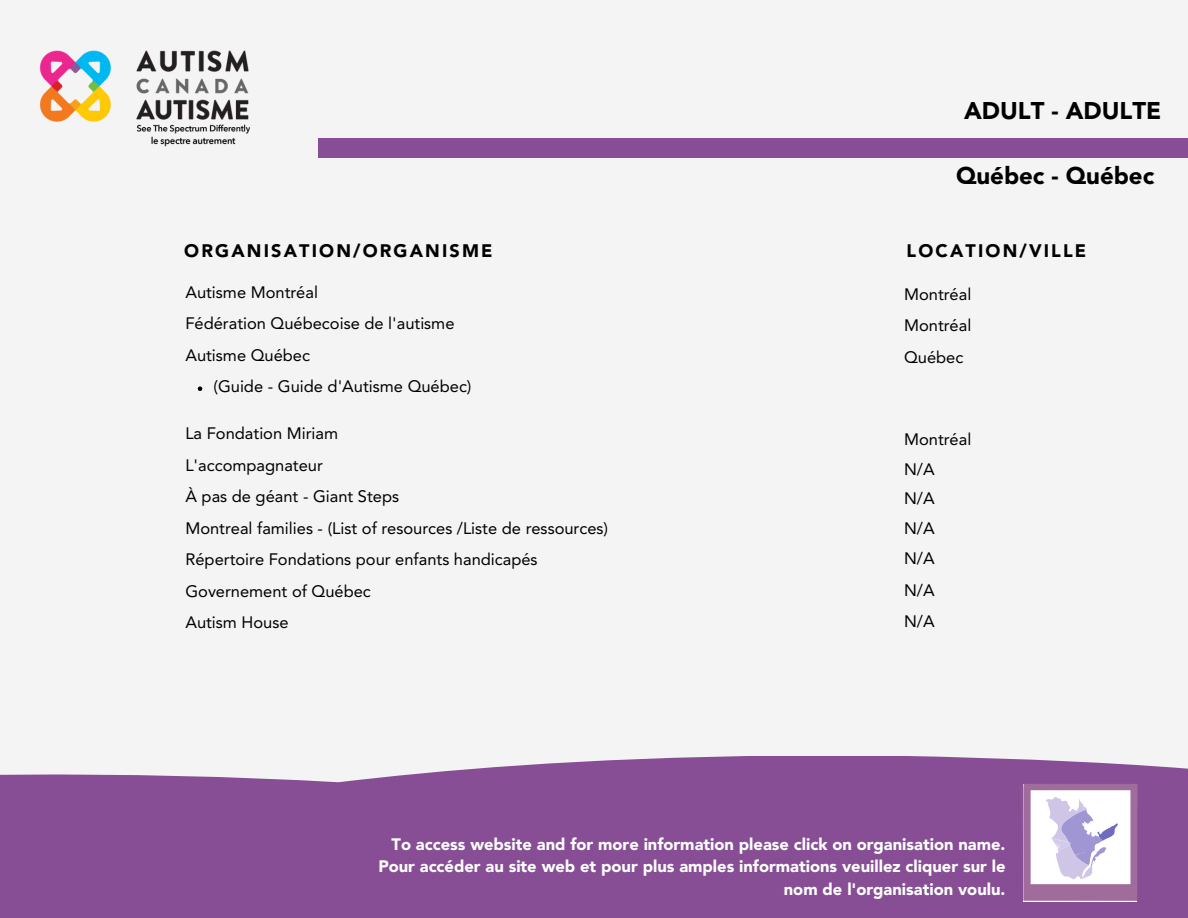
<style>
.page{position:relative;width:1188px;height:918px;background:#f4f4f4}
.page>*{position:absolute;margin:0;border:0;box-sizing:border-box;transform-origin:0 0}
.t1{font:900 24px "Avenir LT Std";color:#000}
.t2{font:900 18px "Avenir LT Std";letter-spacing:.12em;color:#000}
.t3{font:16.5px "Avenir LT Std";color:#000}
.t4{font:900 16.5px/22.5px "Avenir LT Std";color:#fff;text-align:right}
</style>
<div class="page">
<div style="left:319px;top:138px;width:869px;height:20px;background:#874e96"></div>
<img style="left:39px;top:50px;width:211px;height:97px">
<div style="left:0;top:756px;width:1188px;height:162px;background:#874e96"></div>
<img style="left:1023px;top:784px;width:114px;height:117px">
<svg style="left:1046px;top:797px;width:72px;height:82px"></svg>
<svg style="left:198px;top:386px;width:4px;height:5px"></svg>
<p class="t1" style="left:964px;top:100px;width:199px">ADULT - ADULTE</p>
<p class="t1" style="left:956px;top:166px;width:200px">Québec - Québec</p>
<p class="t2" style="left:184px;top:243px;width:310px">ORGANISATION/ORGANISME</p>
<p class="t2" style="left:907px;top:243px;width:181px">LOCATION/VILLE</p>
<p class="t3" style="left:185px;top:285px;width:134px">Autisme Montréal</p>
<p class="t3" style="left:185px;top:317px;width:271px">Fédération Québecoise de l'autisme</p>
<p class="t3" style="left:185px;top:348px;width:126px">Autisme Québec</p>
<p class="t3" style="left:213px;top:380px;width:260px">(Guide - Guide d'Autisme Québec)</p>
<p class="t3" style="left:185px;top:427px;width:154px">La Fondation Miriam</p>
<p class="t3" style="left:185px;top:458px;width:139px">L'accompagnateur</p>
<p class="t3" style="left:185px;top:490px;width:215px">À pas de géant - Giant Steps</p>
<p class="t3" style="left:185px;top:521px;width:424px">Montreal families - (List of resources /Liste de ressources)</p>
<p class="t3" style="left:185px;top:553px;width:354px">Répertoire Fondations pour enfants handicapés</p>
<p class="t3" style="left:185px;top:584px;width:187px">Governement of Québec</p>
<p class="t3" style="left:185px;top:616px;width:105px">Autism House</p>
<p class="t3" style="left:904px;top:287px;width:69px">Montréal</p>
<p class="t3" style="left:904px;top:319px;width:69px">Montréal</p>
<p class="t3" style="left:904px;top:350px;width:61px">Québec</p>
<p class="t3" style="left:904px;top:432px;width:69px">Montréal</p>
<p class="t3" style="left:904px;top:463px;width:32px">N/A</p>
<p class="t3" style="left:904px;top:492px;width:32px">N/A</p>
<p class="t3" style="left:904px;top:521px;width:32px">N/A</p>
<p class="t3" style="left:904px;top:552px;width:32px">N/A</p>
<p class="t3" style="left:904px;top:583px;width:32px">N/A</p>
<p class="t3" style="left:904px;top:615px;width:32px">N/A</p>
<p class="t4" style="left:392px;top:834px;width:615px">To access website and for more information please click on organisation name.</p>
<p class="t4" style="left:378px;top:857px;width:629px">Pour accéder au site web et pour plus amples informations veuillez cliquer sur le nom de l'organisation voulu.</p>
</div>
